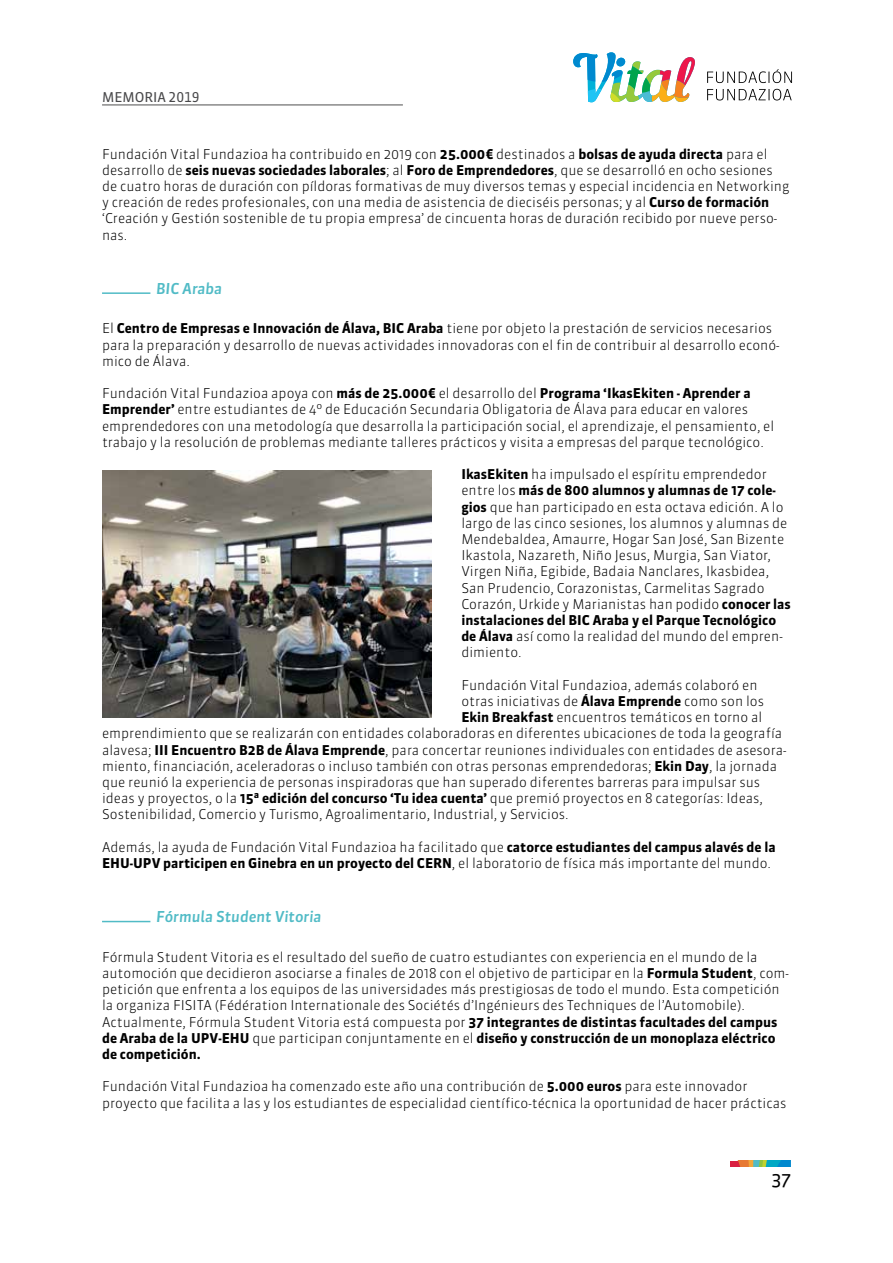
<style>
.page{position:relative;width:893px;height:1263px;background:#fff}
.page>*{position:absolute;margin:0;border:0;box-sizing:border-box;transform-origin:0 0}
.t1{font:18px "Sanuk";color:#000}
.t2{font:italic 500 15px "Sanuk";color:#51bbc6}
.t3{font:300 13.5px/16.2px "Sanuk";color:#000}
.t4{font:13.5px "Sanuk TF";color:#48484a}
.s1{font-weight:700}
</style>
<div class="page">
<svg style="left:707px;top:89px;width:85px;height:11px"></svg>
<svg style="left:707px;top:69px;width:85px;height:14px"></svg>
<svg style="left:573px;top:52px;width:122px;height:50px"></svg>
<svg style="left:730px;top:1161px;width:61px;height:6px"></svg>
<hr style="left:102px;top:105px;width:301px;height:1px;background:#000">
<hr style="left:102px;top:921px;width:48px;height:1px;background:#51bbc6">
<hr style="left:102px;top:292px;width:48px;height:2px;background:#51bbc6">
<img style="left:102px;top:470px;width:330px;height:247px">
<p class="t4" style="left:102px;top:89px;width:99px">MEMORIA 2019</p>
<p class="t3" style="left:102px;top:146px;width:689px">Fundación Vital Fundazioa ha contribuido en 2019 con <span class="s1">25.000€</span> destinados a <span class="s1">bolsas de ayuda directa</span> para el desarrollo de <span class="s1">seis nuevas sociedades laborales</span>; al <span class="s1">Foro de Emprendedores</span>, que se desarrolló en ocho sesiones de cuatro horas de duración con píldoras formativas de muy diversos temas y especial incidencia en Networking y creación de redes profesionales, con una media de asistencia de dieciséis personas; y al <span class="s1">Curso de formación </span>‘Creación y Gestión sostenible de tu propia empresa’ de cincuenta horas de duración recibido por nueve perso&shy;nas.</p>
<p class="t2" style="left:156px;top:279px;width:68px">BIC Araba</p>
<p class="t3" style="left:102px;top:320px;width:679px">El <span class="s1">Centro de Empresas e Innovación de Álava, BIC Araba</span> tiene por objeto la prestación de servicios necesarios para la preparación y desarrollo de nuevas actividades innovadoras con el fin de contribuir al desarrollo econó&shy;mico de Álava.</p>
<p class="t3" style="left:102px;top:385px;width:674px">Fundación Vital Fundazioa apoya con <span class="s1">más de 25.000€</span> el desarrollo del <span class="s1">Programa ‘IkasEkiten - Aprender a Emprender’</span> entre estudiantes de 4º de Educación Secundaria Obligatoria de Álava para educar en valores emprendedores con una metodología que desarrolla la participación social, el aprendizaje, el pensamiento, el trabajo y la resolución de problemas mediante talleres prácticos y visita a empresas del parque tecnológico.</p>
<p class="t3" style="left:461px;top:466px;width:331px"><span class="s1">IkasEkiten</span> ha impulsado el espíritu emprendedor entre los <span class="s1">más de 800 alumnos y alumnas de 17 cole&shy;gios</span> que han participado en esta octava edición. A lo largo de las cinco sesiones, los alumnos y alumnas de Mendebaldea, Amaurre, Hogar San José, San Bizente Ikastola, Nazareth, Niño Jesus, Murgia, San Viator, Virgen Niña, Egibide, Badaia Nanclares, Ikasbidea, San Prudencio, Corazonistas, Carmelitas Sagrado Corazón, Urkide y Marianistas han podido <span class="s1">conocer las instalaciones del BIC Araba y el Parque Tecnológico de Álava</span> así como la realidad del mundo del empren&shy;dimiento.</p>
<p class="t3" style="left:461px;top:677px;width:298px">Fundación Vital Fundazioa, además colaboró en</p>
<p class="t3" style="left:461px;top:693px;width:304px">otras iniciativas de <span class="s1">Álava Emprende</span> como son los</p>
<p class="t3" style="left:461px;top:709px;width:302px"><span class="s1">Ekin Breakfast</span> encuentros temáticos en torno al</p>
<p class="t3" style="left:102px;top:725px;width:682px">emprendimiento que se realizarán con entidades colaboradoras en diferentes ubicaciones de toda la geografía</p>
<p class="t3" style="left:102px;top:742px;width:686px">alavesa; <span class="s1">III Encuentro B2B de Álava Emprende</span>, para concertar reuniones individuales con entidades de asesora-</p>
<p class="t3" style="left:102px;top:758px;width:677px">miento, financiación, aceleradoras o incluso también con otras personas emprendedoras; <span class="s1">Ekin Day</span>, la jornada</p>
<p class="t3" style="left:102px;top:774px;width:660px">que reunió la experiencia de personas inspiradoras que han superado diferentes barreras para impulsar sus</p>
<p class="t3" style="left:102px;top:790px;width:662px">ideas y proyectos, o la <span class="s1">15ª edición del concurso ‘Tu idea cuenta’</span> que premió proyectos en 8 categorías: Ideas,</p>
<p class="t3" style="left:102px;top:806px;width:468px">Sostenibilidad, Comercio y Turismo, Agroalimentario, Industrial, y Servicios.</p>
<p class="t3" style="left:102px;top:839px;width:675px">Además, la ayuda de Fundación Vital Fundazioa ha facilitado que <span class="s1">catorce estudiantes del campus alavés de la<br>EHU-UPV participen en Ginebra en un proyecto del CERN</span>, el laboratorio de física más importante del mundo.</p>
<p class="t2" style="left:156px;top:907px;width:167px">Fórmula Student Vitoria</p>
<p class="t3" style="left:102px;top:949px;width:688px">Fórmula Student Vitoria es el resultado del sueño de cuatro estudiantes con experiencia en el mundo de la automoción que decidieron asociarse a finales de 2018 con el objetivo de participar en la <span class="s1">Formula Student</span>, com&shy;petición que enfrenta a los equipos de las universidades más prestigiosas de todo el mundo. Esta competición la organiza FISITA (Fédération Internationale des Sociétés d’Ingénieurs des Techniques de l’Automobile).<br>Actualmente, Fórmula Student Vitoria está compuesta por <span class="s1">37 integrantes de distintas facultades del campus de Araba de la UPV-EHU</span> que participan conjuntamente en el <span class="s1">diseño y construcción de un monoplaza eléctrico de competición.</span></p>
<p class="t3" style="left:102px;top:1078px;width:686px">Fundación Vital Fundazioa ha comenzado este año una contribución de <span class="s1">5.000 euros</span> para este innovador proyecto que facilita a las y los estudiantes de especialidad científico-técnica la oportunidad de hacer prácticas</p>
<h1 class="t1" style="left:771px;top:1169px;width:21px">37</h1>
</div>
